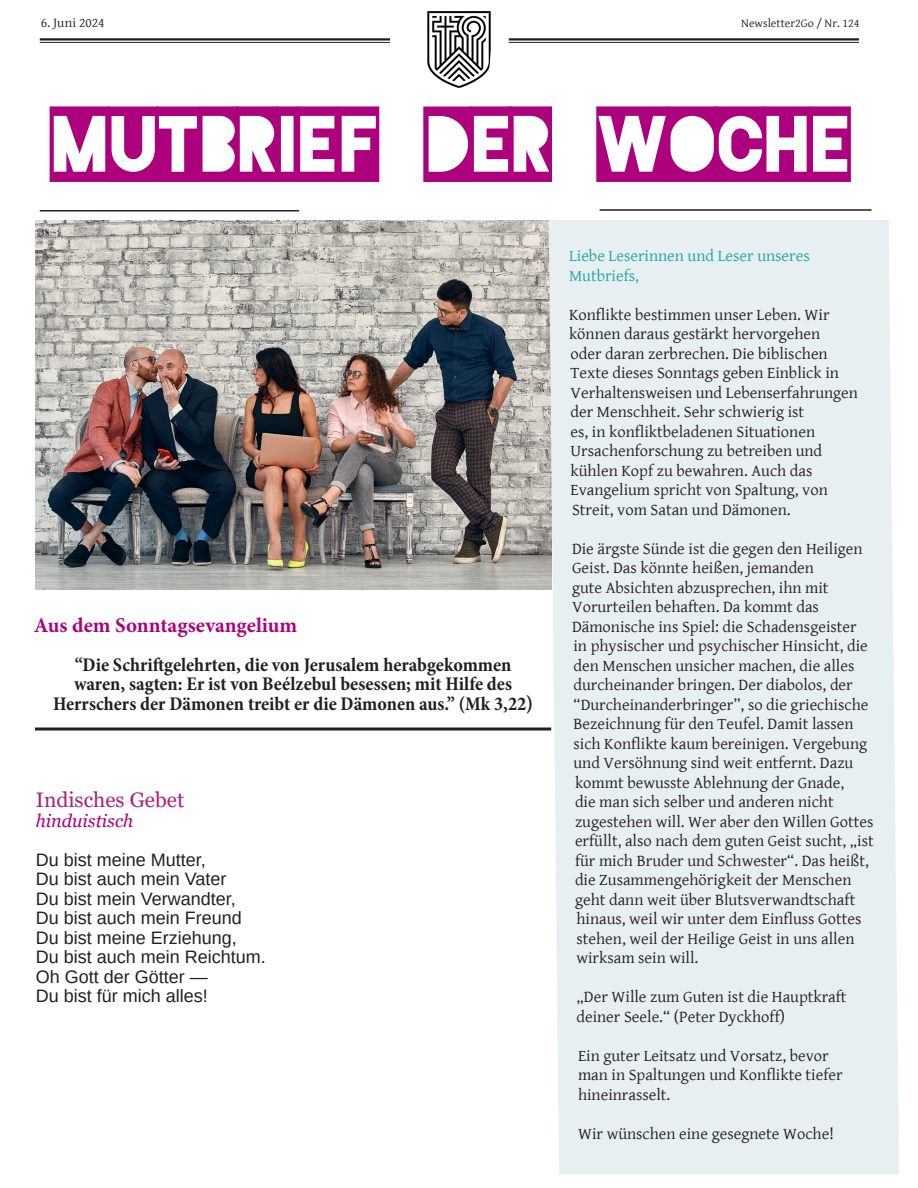
<style>
.page{position:relative;width:918px;height:1188px;background:#fff}
.page>*{position:absolute;margin:0;border:0;box-sizing:border-box;transform-origin:0 0}
.Newsletter_Name{font:90px "Blackout 2 AM";color:#ad007c}
.Title_Large{font:700 21px "Minion Pro";color:#ad007c}
.Normal_body_text{font:21px "Georgia";color:#ab217d}
.Title_Large-2{font:700 condensed 19.5px/19.5px "Minion Pro";color:#231f20;text-align:center}
.Normal_body_text-2{font:18px/19.5px "Arimo";color:#231f20}
.Normal_body_text_ita{font:16.5px/19.5px "Gentium Basic";color:#231f20}
.Normal_body_text_ita-2{font:16.5px/19.5px "Gentium Basic";color:#20a6a3}
.t1{font:13.5px "Gentium Basic";color:#231f20}
.t2{font:12px "Gentium Basic";color:#231f20}
.s1{font-size:21px}
.s2{font-family:"Georgia";font-style:italic;color:#ad007c}
</style>
<div class="page">
<img style="left:427px;top:11px;width:64px;height:77px">
<hr style="left:40px;top:38px;width:350px;height:3px;background:#231f20">
<hr style="left:40px;top:42px;width:350px;height:1px;background:#231f20">
<hr style="left:509px;top:38px;width:350px;height:3px;background:#231f20">
<hr style="left:509px;top:42px;width:350px;height:1px;background:#231f20">
<hr style="left:40px;top:210px;width:259px;height:2px;background:#231f20">
<hr style="left:600px;top:209px;width:272px;height:2px;background:#231f20">
<img style="left:35px;top:220px;width:514px;height:370px">
<div style="left:549px;top:220px;width:350px;height:954px;background:#e8eff2"></div>
<hr style="left:35px;top:728px;width:516px;height:2px;background:#231f20">
<div style="left:36px;top:740px;width:515px;height:414px;background:#fff"></div>
<p class="t1" style="left:41px;top:13px;width:65px">6. Juni 2024</p>
<p class="t2" style="left:741px;top:14px;width:120px">Newsletter2Go / Nr. 124</p>
<p class="Newsletter_Name" style="left:50px;top:98px;width:801px">MUTBRIEF DER WOCHE</p>
<p class="Title_Large" style="left:34px;top:610px;width:265px">Aus dem Sonntagsevangelium</p>
<p class="Title_Large-2" style="left:53px;top:654px;width:482px">“Die Schriftgelehrten, die von Jerusalem herabgekommen waren, sagten: Er ist von Beélzebul besessen; mit Hilfe des<br>Herrschers der Dämonen treibt er die Dämonen aus.” (Mk 3,22<span class="s1">)</span></p>
<p class="Normal_body_text" style="left:36px;top:787px;width:150px">Indisches Gebet</p>
<p class="Normal_body_text-2" style="left:36px;top:801px;width:172px;line-height:39px"><span class="s2">hinduistisch<br></span>Du bist meine Mutter,</p>
<p class="Normal_body_text-2" style="left:36px;top:869px;width:232px">Du bist auch mein Vater;<br>Du bist mein Verwandter,<br>Du bist auch mein Freund;<br>Du bist meine Erziehung,<br>Du bist auch mein Reichtum.<br>Oh Gott der Götter —<br>Du bist für mich alles!</p>
<p class="Normal_body_text_ita-2" style="left:569px;top:245px;width:242px">Liebe Leserinnen und Leser unseres<br>Mutbriefs,</p>
<p class="Normal_body_text_ita" style="left:569px;top:304px;width:290px">Konflikte bestimmen unser Leben. Wir können daraus gestärkt hervorgehen<br>oder daran zerbrechen. Die biblischen Texte dieses Sonntags geben Einblick in Verhaltensweisen und Lebenserfahrungen der Menschheit. Sehr schwierig ist<br>es, in konfliktbeladenen Situationen Ursachenforschung zu betreiben und kühlen Kopf zu bewahren. Auch das Evangelium spricht von Spaltung, von Streit, vom Satan und Dämonen.</p>
<p class="Normal_body_text_ita" style="left:572px;top:538px;width:303px">Die ärgste Sünde ist die gegen den Heiligen Geist. Das könnte heißen, jemanden<br>gute Absichten abzusprechen, ihn mit Vorurteilen behaften. Da kommt das Dämonische ins Spiel: die Schadensgeister in physischer und psychischer Hinsicht, die den Menschen unsicher machen, die alles durcheinander bringen. Der diabolos, der “Durcheinanderbringer”, so die griechische Bezeichnung für den Teufel. Damit lassen sich Konflikte kaum bereinigen. Vergebung und Versöhnung sind weit entfernt. Dazu kommt bewusste Ablehnung der Gnade,<br>die man sich selber und anderen nicht zugestehen will. Wer aber den Willen Gottes erfüllt, also nach dem guten Geist sucht, „ist für mich Bruder und Schwester“. Das heißt, die Zusammengehörigkeit der Menschen geht dann weit über Blutsverwandtschaft hinaus, weil wir unter dem Einfluss Gottes stehen, weil der Heilige Geist in uns allen wirksam sein will.</p>
<p class="Normal_body_text_ita" style="left:577px;top:986px;width:272px">„Der Wille zum Guten ist die Hauptkraft deiner Seele.“ (Peter Dyckhoff)</p>
<p class="Normal_body_text_ita" style="left:578px;top:1045px;width:266px">Ein guter Leitsatz und Vorsatz, bevor man in Spaltungen und Konflikte tiefer hineinrasselt.</p>
<p class="Normal_body_text_ita" style="left:578px;top:1123px;width:257px">Wir wünschen eine gesegnete Woche!</p>
</div>
